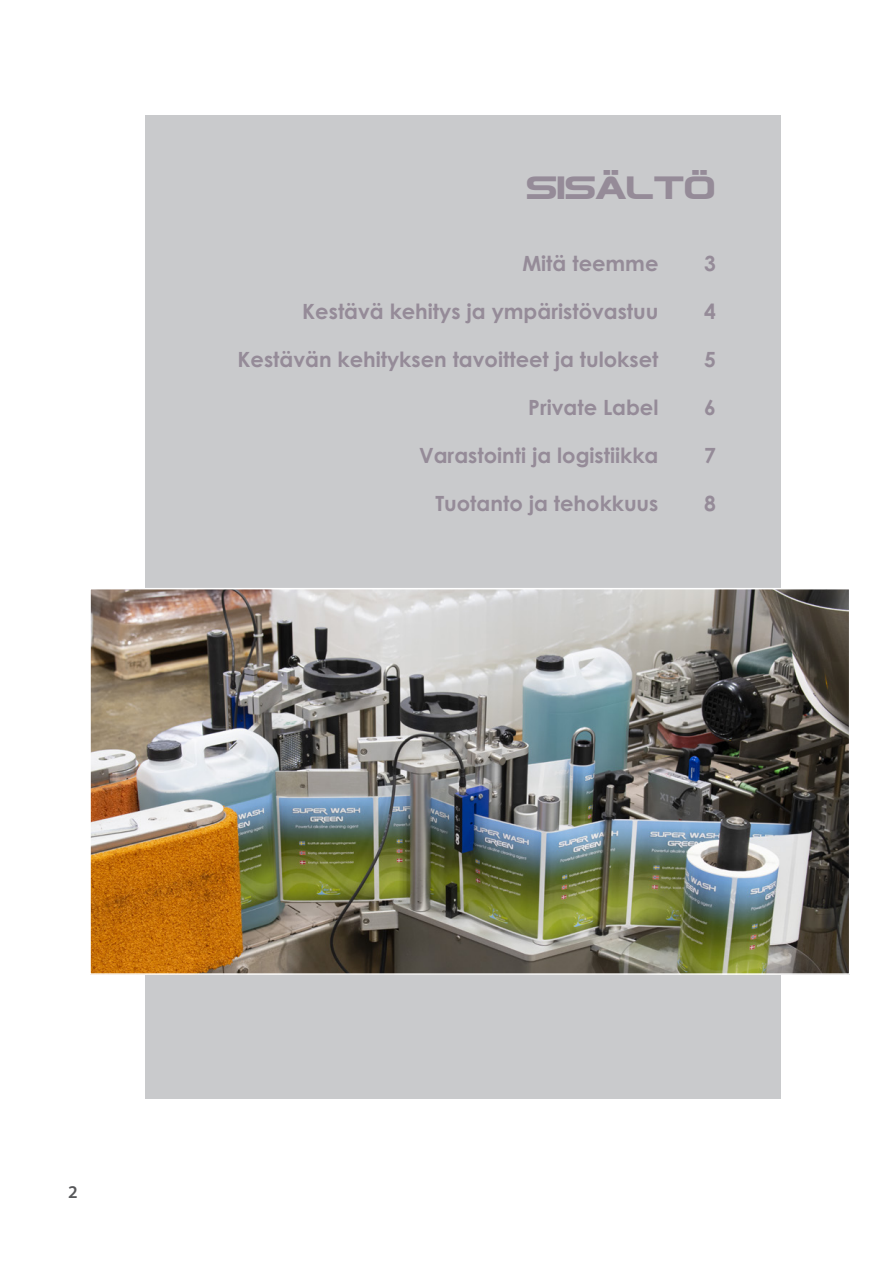
<style>
.page{position:relative;width:893px;height:1263px;background:#fff}
.page>*{position:absolute;margin:0;border:0;box-sizing:border-box;transform-origin:0 0}
.Rubrik_1{font:33px "Zebulon";color:#958b98}
.Rubrik{font:700 21px "Century Gothic Pro";color:#958b98}
.t1{font:18px "Myriad Variable Concept";color:#57585a}
</style>
<div class="page">
<div style="left:146px;top:115px;width:635px;height:983px;background:#c9cacc"></div>
<img style="left:92px;top:591px;width:755px;height:381px">
<div style="left:89px;top:588px;width:761px;height:387px;border:2px solid #fff"></div>
<p class="Rubrik_1" style="left:527px;top:167px;width:190px">Sisältö</p>
<p class="Rubrik" style="left:522px;top:250px;width:138px">Mitä teemme</p>
<p class="Rubrik" style="left:704px;top:250px;width:13px">3</p>
<p class="Rubrik" style="left:302px;top:298px;width:358px">Kestävä kehitys ja ympäristövastuu</p>
<p class="Rubrik" style="left:704px;top:298px;width:13px">4</p>
<p class="Rubrik" style="left:238px;top:346px;width:422px">Kestävän kehityksen tavoitteet ja tulokset</p>
<p class="Rubrik" style="left:704px;top:346px;width:13px">5</p>
<p class="Rubrik" style="left:528px;top:394px;width:132px">Private Label</p>
<p class="Rubrik" style="left:704px;top:394px;width:13px">6</p>
<p class="Rubrik" style="left:419px;top:442px;width:241px">Varastointi ja logistiikka</p>
<p class="Rubrik" style="left:704px;top:442px;width:13px">7</p>
<p class="Rubrik" style="left:435px;top:490px;width:225px">Tuotanto ja tehokkuus</p>
<p class="Rubrik" style="left:704px;top:490px;width:13px">8</p>
<p class="t1" style="left:68px;top:1181px;width:11px">2</p>
</div>
